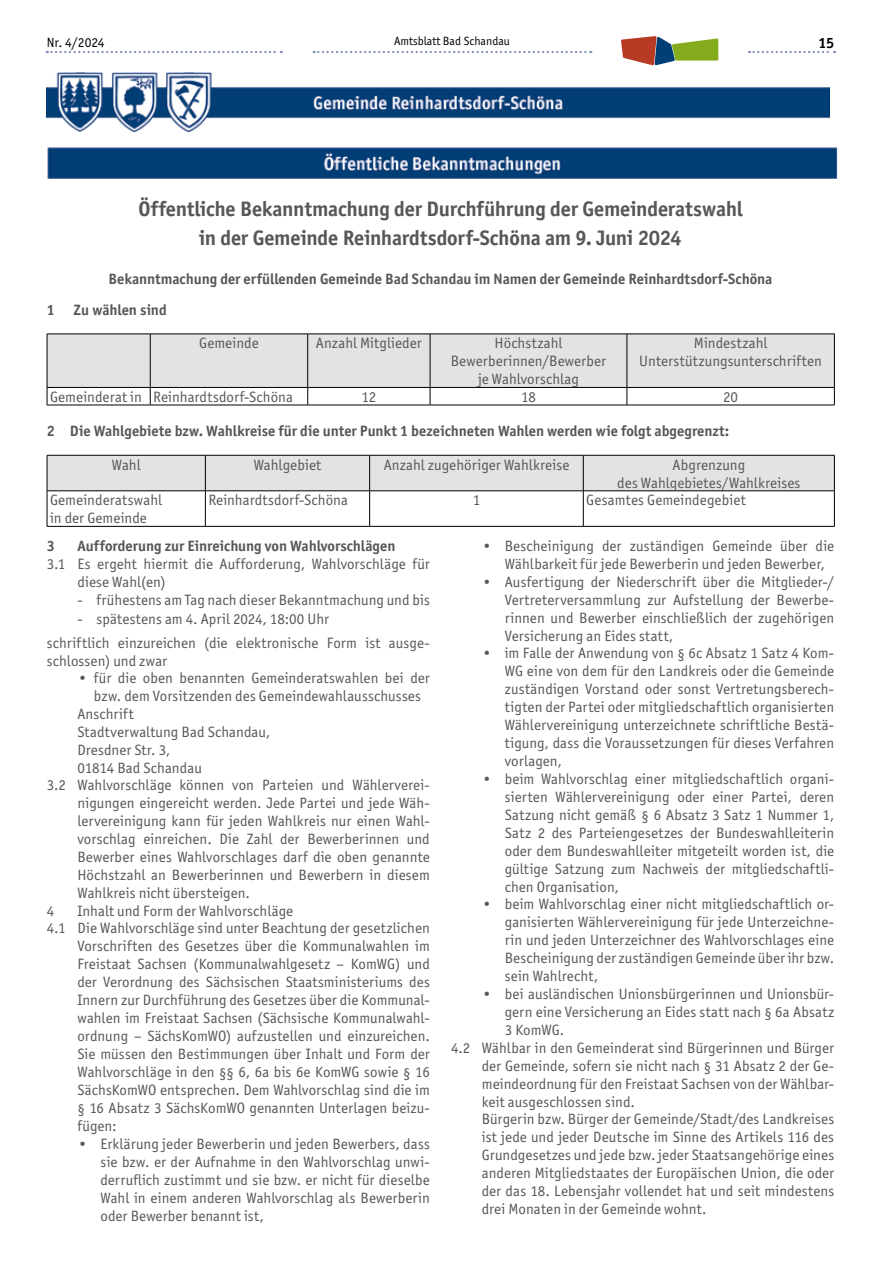
<style>
.page{position:relative;width:881px;height:1263px;background:#fff}
.page>*{position:absolute;margin:0;border:0;box-sizing:border-box;transform-origin:0 0}
.t1{font:700 21px/28.8px "Officina San ITC";letter-spacing:-.01em;color:#575756;text-align:center}
.t2{font:15px/18px "Officina San ITC";letter-spacing:.005em;color:#575756;text-align:justify}
.t3{font:700 15px/30.8px "Officina San ITC";color:#575756}
.t4{font:700 15px "Officina San ITC";color:#000}
.t5{font:13.5px "Officina San ITC";color:#000}
.t6{font:12px "Officina San ITC";color:#000}
</style>
<div class="page">
<svg style="left:313px;top:51px;width:278px;height:2px"></svg>
<svg style="left:47px;top:51px;width:235px;height:2px"></svg>
<svg style="left:748px;top:51px;width:86px;height:2px"></svg>
<svg style="left:621px;top:36px;width:97px;height:29px"></svg>
<img style="left:47px;top:72px;width:782px;height:59px">
<img style="left:47px;top:147px;width:789px;height:32px">
<hr style="left:47px;top:405px;width:103px;height:1px;background:#000">
<hr style="left:150px;top:405px;width:157px;height:1px;background:#000">
<hr style="left:307px;top:405px;width:123px;height:1px;background:#000">
<hr style="left:430px;top:405px;width:196px;height:1px;background:#000">
<svg style="left:47px;top:334px;width:787px;height:71px"></svg>
<hr style="left:626px;top:405px;width:208px;height:1px;background:#000">
<div style="left:48px;top:456px;width:785px;height:35px;background:#e3e3e3"></div>
<hr style="left:205px;top:455px;width:1px;height:36px;background:#000">
<hr style="left:369px;top:455px;width:1px;height:36px;background:#000">
<hr style="left:582px;top:455px;width:1px;height:36px;background:#000">
<hr style="left:47px;top:491px;width:158px;height:1px;background:#000">
<hr style="left:205px;top:491px;width:164px;height:1px;background:#000">
<hr style="left:205px;top:491px;width:1px;height:35px;background:#000">
<hr style="left:369px;top:491px;width:214px;height:1px;background:#000">
<hr style="left:369px;top:491px;width:1px;height:35px;background:#000">
<hr style="left:583px;top:491px;width:251px;height:1px;background:#000">
<hr style="left:582px;top:491px;width:1px;height:35px;background:#000">
<hr style="left:47px;top:455px;width:1px;height:36px;background:#000">
<hr style="left:47px;top:455px;width:158px;height:1px;background:#000">
<hr style="left:205px;top:455px;width:164px;height:1px;background:#000">
<hr style="left:369px;top:455px;width:214px;height:1px;background:#000">
<hr style="left:833px;top:455px;width:1px;height:36px;background:#000">
<hr style="left:583px;top:455px;width:251px;height:1px;background:#000">
<hr style="left:47px;top:491px;width:1px;height:35px;background:#000">
<hr style="left:47px;top:526px;width:158px;height:1px;background:#000">
<hr style="left:205px;top:526px;width:164px;height:1px;background:#000">
<hr style="left:369px;top:526px;width:214px;height:1px;background:#000">
<hr style="left:833px;top:491px;width:1px;height:35px;background:#000">
<hr style="left:583px;top:526px;width:251px;height:1px;background:#000">
<p class="t5" style="left:47px;top:34px;width:59px">Nr. 4/2024</p>
<p class="t6" style="left:394px;top:34px;width:117px">Amtsblatt Bad Schandau</p>
<p class="t4" style="left:818px;top:34px;width:17px">15</p>
<h1 class="t1" style="left:138px;top:195px;width:605px">Öffentliche Bekanntmachung der Durchführung der Gemeinderatswahl in der Gemeinde Reinhardtsdorf-Schöna am 9. Juni 2024</h1>
<p class="t3" style="left:47px;top:263px;width:726px;text-indent:62px">Bekanntmachung der erfüllenden Gemeinde Bad Schandau im Namen der Gemeinde Reinhardtsdorf-Schöna<br>1 Zu wählen sind</p>
<p class="t2" style="left:199px;top:334px;width:61px">Gemeinde</p>
<p class="t2" style="left:316px;top:334px;width:107px">Anzahl Mitglieder</p>
<p class="t2" style="left:450px;top:334px;width:157px;text-align:center">Höchstzahl<br>Bewerberinnen/Bewerber je Wahlvorschlag</p>
<p class="t2" style="left:639px;top:334px;width:184px;text-align:center">Mindestzahl<br>Unterstützungsunterschriften</p>
<p class="t2" style="left:50px;top:388px;width:244px">Gemeinderat in Reinhardtsdorf-Schöna</p>
<p class="t2" style="left:361px;top:388px;width:16px">12</p>
<p class="t2" style="left:521px;top:388px;width:16px">18</p>
<p class="t2" style="left:722px;top:388px;width:16px">20</p>
<p class="t3" style="left:47px;top:415px;width:683px">2 Die Wahlgebiete bzw. Wahlkreise für die unter Punkt 1 bezeichneten Wahlen werden wie folgt abgegrenzt:</p>
<p class="t2" style="left:112px;top:456px;width:30px">Wahl</p>
<p class="t2" style="left:253px;top:456px;width:69px">Wahlgebiet</p>
<p class="t2" style="left:383px;top:456px;width:187px">Anzahl zugehöriger Wahlkreise</p>
<p class="t2" style="left:617px;top:456px;width:184px;text-align:center">Abgrenzung<br>des Wahlgebietes/Wahlkreises</p>
<p class="t2" style="left:50px;top:491px;width:113px">Gemeinderatswahl in der Gemeinde</p>
<p class="t2" style="left:208px;top:491px;width:141px">Reinhardtsdorf-Schöna</p>
<p class="t2" style="left:472px;top:491px;width:9px">1</p>
<p class="t2" style="left:586px;top:491px;width:161px">Gesamtes Gemeindegebiet</p>
<p class="t3" style="left:47px;top:531px;width:10px">3</p>
<p class="t3" style="left:77px;top:531px;width:319px">Aufforderung zur Einreichung von Wahlvorschlägen</p>
<p class="t2" style="left:77px;top:555px;width:354px;text-indent:-31px">3.1 Es ergeht hiermit die Aufforderung, Wahlvorschläge für diese Wahl(en)</p>
<p class="t2" style="left:77px;top:590px;width:354px">- frühestens am Tag nach dieser Bekanntmachung und bis</p>
<p class="t2" style="left:47px;top:606px;width:384px;line-height:24px;text-indent:31px">- spätestens am 4. April 2024, 18:00 Uhr<br>schriftlich einzureichen (die elektronische Form ist ausge-</p>
<p class="t2" style="left:47px;top:651px;width:122px">schlossen) und zwar</p>
<p class="t2" style="left:77px;top:669px;width:354px">• für die oben benannten Gemeinderatswahlen bei der</p>
<p class="t2" style="left:94px;top:687px;width:328px">bzw. dem Vorsitzenden des Gemeindewahlausschusses</p>
<p class="t2" style="left:77px;top:704px;width:58px">Anschrift</p>
<p class="t2" style="left:77px;top:722px;width:194px">Stadtverwaltung Bad Schandau,</p>
<p class="t2" style="left:77px;top:740px;width:94px">Dresdner Str. 3,</p>
<p class="t2" style="left:77px;top:758px;width:126px">01814 Bad Schandau</p>
<p class="t2" style="left:47px;top:776px;width:384px">3.2 Wahlvorschläge können von Parteien und Wählerverei-</p>
<p class="t2" style="left:77px;top:794px;width:354px">nigungen eingereicht werden. Jede Partei und jede Wäh-</p>
<p class="t2" style="left:77px;top:812px;width:354px">lervereinigung kann für jeden Wahlkreis nur einen Wahl-</p>
<p class="t2" style="left:77px;top:830px;width:354px">vorschlag einreichen. Die Zahl der Bewerberinnen und</p>
<p class="t2" style="left:77px;top:848px;width:354px">Bewerber eines Wahlvorschlages darf die oben genannte</p>
<p class="t2" style="left:77px;top:866px;width:354px">Höchstzahl an Bewerberinnen und Bewerbern in diesem</p>
<p class="t2" style="left:77px;top:884px;width:174px">Wahlkreis nicht übersteigen.</p>
<p class="t2" style="left:47px;top:902px;width:9px">4</p>
<p class="t2" style="left:77px;top:902px;width:217px">Inhalt und Form der Wahlvorschläge</p>
<p class="t2" style="left:47px;top:919px;width:384px">4.1 Die Wahlvorschläge sind unter Beachtung der gesetzlichen</p>
<p class="t2" style="left:77px;top:937px;width:354px">Vorschriften des Gesetzes über die Kommunalwahlen im</p>
<p class="t2" style="left:77px;top:955px;width:354px">Freistaat Sachsen (Kommunalwahlgesetz – KomWG) und</p>
<p class="t2" style="left:77px;top:973px;width:354px">der Verordnung des Sächsischen Staatsministeriums des</p>
<p class="t2" style="left:77px;top:991px;width:354px">Innern zur Durchführung des Gesetzes über die Kommunal-</p>
<p class="t2" style="left:77px;top:1009px;width:354px">wahlen im Freistaat Sachsen (Sächsische Kommunalwahl-</p>
<p class="t2" style="left:77px;top:1027px;width:354px">ordnung – SächsKomWO) aufzustellen und einzureichen.</p>
<p class="t2" style="left:77px;top:1045px;width:354px">Sie müssen den Bestimmungen über Inhalt und Form der</p>
<p class="t2" style="left:77px;top:1063px;width:354px">Wahlvorschläge in den §§ 6, 6a bis 6e KomWG sowie § 16</p>
<p class="t2" style="left:77px;top:1081px;width:354px">SächsKomWO entsprechen. Dem Wahlvorschlag sind die im</p>
<p class="t2" style="left:77px;top:1099px;width:354px">§ 16 Absatz 3 SächsKomWO genannten Unterlagen beizu-</p>
<p class="t2" style="left:77px;top:1117px;width:41px">fügen:</p>
<p class="t2" style="left:100px;top:1135px;width:331px;text-indent:-23px">• Erklärung jeder Bewerberin und jeden Bewerbers, dass sie bzw. er der Aufnahme in den Wahlvorschlag unwi&shy;derruflich zustimmt und sie bzw. er nicht für dieselbe Wahl in einem anderen Wahlvorschlag als Bewerberin oder Bewerber benannt ist,</p>
<p class="t2" style="left:504px;top:537px;width:331px;text-indent:-23px">• Bescheinigung der zuständigen Gemeinde über die<br>Wählbarkeit für jede Bewerberin und jeden Bewerber,</p>
<p class="t2" style="left:504px;top:573px;width:331px;text-indent:-23px">• Ausfertigung der Niederschrift über die Mitglieder-/ Vertreterversammlung zur Aufstellung der Bewerbe&shy;rinnen und Bewerber einschließlich der zugehörigen Versicherung an Eides statt,</p>
<p class="t2" style="left:504px;top:644px;width:331px;text-indent:-23px">• im Falle der Anwendung von § 6c Absatz 1 Satz 4 Kom-WG eine von dem für den Landkreis oder die Gemeinde zuständigen Vorstand oder sonst Vertretungsberech&shy;tigten der Partei oder mitgliedschaftlich organisierten Wählervereinigung unterzeichnete schriftliche Bestä&shy;tigung, dass die Voraussetzungen für dieses Verfahren vorlagen,</p>
<p class="t2" style="left:504px;top:770px;width:331px;text-indent:-23px">• beim Wahlvorschlag einer mitgliedschaftlich organi&shy;sierten Wählervereinigung oder einer Partei, deren Satzung nicht gemäß § 6 Absatz 3 Satz 1 Nummer 1, Satz 2 des Parteiengesetzes der Bundeswahlleiterin oder dem Bundeswahlleiter mitgeteilt worden ist, die gültige Satzung zum Nachweis der mitgliedschaftli&shy;chen Organisation,</p>
<p class="t2" style="left:504px;top:895px;width:331px;text-indent:-23px">• beim Wahlvorschlag einer nicht mitgliedschaftlich or&shy;ganisierten Wählervereinigung für jede Unterzeichne&shy;rin und jeden Unterzeichner des Wahlvorschlages eine Bescheinigung der zuständigen Gemeinde über ihr bzw. sein Wahlrecht,</p>
<p class="t2" style="left:481px;top:985px;width:354px">• bei ausländischen Unionsbürgerinnen und Unionsbür-</p>
<p class="t2" style="left:504px;top:1003px;width:331px">gern eine Versicherung an Eides statt nach § 6a Absatz</p>
<p class="t2" style="left:504px;top:1021px;width:61px">3 KomWG.</p>
<p class="t2" style="left:451px;top:1038px;width:384px">4.2 Wählbar in den Gemeinderat sind Bürgerinnen und Bürger</p>
<p class="t2" style="left:481px;top:1056px;width:354px">der Gemeinde, sofern sie nicht nach § 31 Absatz 2 der Ge-</p>
<p class="t2" style="left:481px;top:1074px;width:354px">meindeordnung für den Freistaat Sachsen von der Wählbar-</p>
<p class="t2" style="left:481px;top:1092px;width:155px">keit ausgeschlossen sind.</p>
<p class="t2" style="left:481px;top:1110px;width:354px">Bürgerin bzw. Bürger der Gemeinde/Stadt/des Landkreises</p>
<p class="t2" style="left:481px;top:1128px;width:354px">ist jede und jeder Deutsche im Sinne des Artikels 116 des</p>
<p class="t2" style="left:481px;top:1146px;width:354px">Grundgesetzes und jede bzw. jeder Staatsangehörige eines</p>
<p class="t2" style="left:481px;top:1164px;width:354px">anderen Mitgliedstaates der Europäischen Union, die oder</p>
<p class="t2" style="left:481px;top:1182px;width:354px">der das 18. Lebensjahr vollendet hat und seit mindestens</p>
<p class="t2" style="left:481px;top:1200px;width:226px">drei Monaten in der Gemeinde wohnt.</p>
</div>
